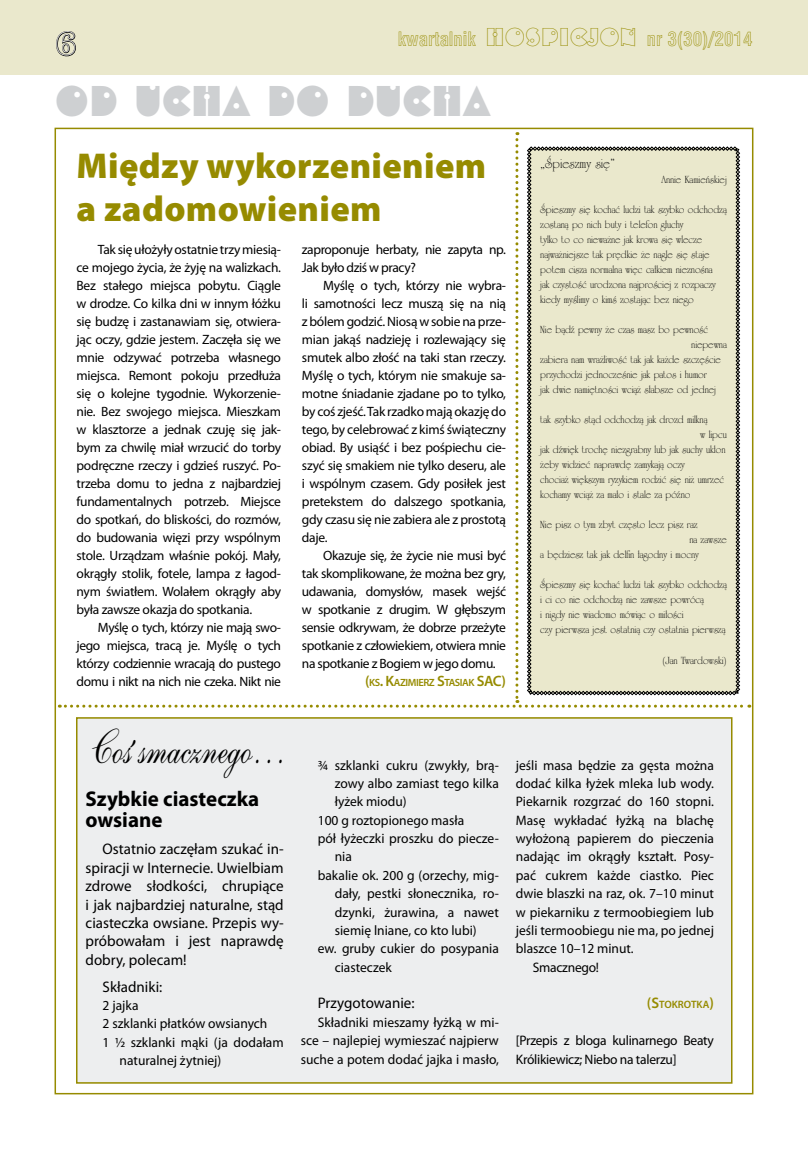
<style>
.page{position:relative;width:808px;height:1149px;background:#fff}
.page>*{position:absolute;margin:0;border:0;box-sizing:border-box;transform-origin:0 0}
.t1{font:42px "Shelley Andante PL";color:#000;scale:.73 1}
.t2{font:900 36px/43.2px "Myriad Pro";letter-spacing:.01em;color:#968b00}
.t3{font:30px "Shotgun PL";color:#ced0d2}
.t4{font:30px "Windsor Out PL";color:#fff}
.t5{font:700 21.45px/21.5px "Myriad Pro";color:#000}
.t6{font:18px "Swis 721 Bd Cn Out PL";color:#968b00}
.t7{font:15.3px/18.3px "Myriad Pro";color:#000;text-align:justify}
.t8{font:13.8px/18.3px "Myriad Pro";color:#000;text-align:justify}
.t9{font:13.8px/18.3px "Myriad Pro";letter-spacing:-.02em;color:#000}
.t10{font:13.5px/18px "Myriad Pro";letter-spacing:-.03em;color:#000;text-align:justify}
.t11{font:13.5px "Univrsty Roman PL";color:#000}
.t12{font:600 10.65px "Myriad Pro";color:#968b00}
.t13{font:10.5px/15px "Univrsty Roman PL";color:#000}
.t14{font:600 10.5px "Myriad Pro";letter-spacing:-.045em;color:#968b00}
.s1{font-family:"Shotgun Blanks PL"}
.s2{font-size:15px}
.s3{font-size:15.3px}
</style>
<div class="page">
<div style="left:0;top:0;width:808px;height:75px;background:#eae8cc"></div>
<svg style="left:56px;top:31px;width:20px;height:26px"></svg>
<div style="left:77px;top:717px;width:655px;height:365px;background:#edeeef"></div>
<div style="left:76px;top:717px;width:656px;height:366px;border:2px solid #968b00"></div>
<svg style="left:59px;top:132px;width:691px;height:575px"></svg>
<h3 class="t4" style="left:55px;top:22px;width:23px">6</h3>
<h3 class="t6" style="left:398px;top:27px;width:356px">kwartalnik <span class="s1">HOSPICJON</span> nr 3(30)/2014</h3>
<h3 class="t3" style="left:55px;top:88px;width:437px">OD UCHA DO DUCHA</h3>
<h2 class="t2" style="left:77px;top:143px;width:411px">Między wykorzenieniem a zadomowieniem</h2>
<p class="t10" style="left:302px;top:240px;width:206px">zaproponuje herbaty, nie zapyta np.<br>Jak było dziś w pracy?</p>
<p class="t10" style="left:302px;top:276px;width:206px;text-indent:21px">Myślę o tych, którzy nie wybra&shy;li samotności lecz muszą się na nią z bólem godzić. Niosą w sobie na prze&shy;mian jakąś nadzieję i rozlewający się smutek albo złość na taki stan rzeczy.<br>Myślę o tych, którym nie smakuje sa&shy;motne śniadanie zjadane po to tylko, by coś zjeść. Tak rzadko mają okazję do tego, by celebrować z kimś świąteczny obiad. By usiąść i bez pośpiechu cie&shy;szyć się smakiem nie tylko deseru, ale i wspólnym czasem. Gdy posiłek jest pretekstem do dalszego spotkania, gdy czasu się nie zabiera ale z prostotą daje.</p>
<p class="t10" style="left:302px;top:546px;width:206px;text-indent:21px">Okazuje się, że życie nie musi być tak skomplikowane, że można bez gry, udawania, domysłów, masek wejść w spotkanie z drugim. W głębszym sensie odkrywam, że dobrze przeżyte spotkanie z człowiekiem, otwiera mnie na spotkanie z Bogiem w jego domu.</p>
<p class="t14" style="left:365px;top:676px;width:142px"><span class="s2">(</span>KS<span class="s2">. K</span>AZIMIERZ <span class="s2">S</span>TASIAK <span class="s2">SAC)</span></p>
<p class="t10" style="left:77px;top:240px;width:206px;text-indent:21px">Tak się ułożyły ostatnie trzy miesią&shy;ce mojego życia, że żyję na walizkach.<br>Bez stałego miejsca pobytu. Ciągle w drodze. Co kilka dni w innym łóżku się budzę i zastanawiam się, otwiera&shy;jąc oczy, gdzie jestem. Zaczęła się we mnie odzywać potrzeba własnego miejsca. Remont pokoju przedłuża się o kolejne tygodnie. Wykorzenie&shy;nie. Bez swojego miejsca. Mieszkam w klasztorze a jednak czuję się jak&shy;bym za chwilę miał wrzucić do torby podręczne rzeczy i gdzieś ruszyć. Po&shy;trzeba domu to jedna z najbardziej fundamentalnych potrzeb. Miejsce do spotkań, do bliskości, do rozmów, do budowania więzi przy wspólnym stole. Urządzam właśnie pokój. Mały, okrągły stolik, fotele, lampa z łagod&shy;nym światłem. Wolałem okrągły aby była zawsze okazja do spotkania.</p>
<p class="t10" style="left:77px;top:618px;width:206px;text-indent:21px">Myślę o tych, którzy nie mają swo&shy;jego miejsca, tracą je. Myślę o tych którzy codziennie wracają do pustego domu i nikt na nich nie czeka. Nikt nie</p>
<p class="t11" style="left:540px;top:154px;width:76px">„Śpieszmy się”</p>
<p class="t13" style="left:661px;top:172px;width:67px">Annie Kamieńskiej</p>
<p class="t13" style="left:540px;top:202px;width:188px">Śpieszmy się kochać ludzi tak szybko odchodzą zostaną po nich buty i telefon głuchy<br>tylko to co nieważne jak krowa się wlecze najważniejsze tak prędkie że nagle się staje potem cisza normalna więc całkiem nieznośna<br>jak czystość urodzona najprościej z rozpaczy kiedy myślimy o kimś zostając bez niego</p>
<p class="t13" style="left:540px;top:322px;width:169px">Nie bądź pewny że czas masz bo pewność</p>
<p class="t13" style="left:691px;top:337px;width:37px">niepewna</p>
<p class="t13" style="left:540px;top:352px;width:182px">zabiera nam wrażliwość tak jak każde szczęście</p>
<p class="t13" style="left:540px;top:367px;width:168px">przychodzi jednocześnie jak patos i humor</p>
<p class="t13" style="left:540px;top:382px;width:177px">jak dwie namiętności wciąż słabsze od jednej</p>
<p class="t13" style="left:540px;top:412px;width:169px">tak szybko stąd odchodzą jak drozd milkną</p>
<p class="t13" style="left:700px;top:427px;width:28px">w lipcu</p>
<p class="t13" style="left:540px;top:442px;width:187px">jak dźwięk trochę niezgrabny lub jak suchy ukłon</p>
<p class="t13" style="left:540px;top:457px;width:146px">żeby widzieć naprawdę zamykają oczy</p>
<p class="t13" style="left:540px;top:472px;width:185px">chociaż większym ryzykiem rodzić się niż umrzeć</p>
<p class="t13" style="left:540px;top:487px;width:152px">kochamy wciąż za mało i stale za późno</p>
<p class="t13" style="left:540px;top:517px;width:159px">Nie pisz o tym zbyt często lecz pisz raz</p>
<p class="t13" style="left:689px;top:532px;width:39px">na zawsze</p>
<p class="t13" style="left:540px;top:547px;width:160px">a będziesz tak jak delfin łagodny i mocny</p>
<p class="t13" style="left:540px;top:577px;width:188px">Śpieszmy się kochać ludzi tak szybko odchodzą i ci co nie odchodzą nie zawsze powrócą<br>i nigdy nie wiadomo mówiąc o miłości<br>czy pierwsza jest ostatnią czy ostatnia pierwszą</p>
<p class="t13" style="left:662px;top:652px;width:66px">(Jan Twardowski)</p>
<h1 class="t1" style="left:92px;top:717px;width:268px">Coś smacznego…</h1>
<h3 class="t5" style="left:86px;top:787px;width:175px">Szybkie ciasteczka owsiane</h3>
<p class="t7" style="left:86px;top:839px;width:200px;text-indent:17px">Ostatnio zaczęłam szukać in&shy;spiracji w Internecie. Uwielbiam zdrowe słodkości, chrupiące i jak najbardziej naturalne, stąd ciasteczka owsiane. Przepis wy&shy;próbowałam i jest naprawdę dobry, polecam!</p>
<p class="t7" style="left:103px;top:976px;width:61px">Składniki:</p>
<p class="t8" style="left:103px;top:995px;width:37px">2 jajka</p>
<p class="t8" style="left:103px;top:1014px;width:166px">2 szklanki płatków owsianych</p>
<p class="t8" style="left:103px;top:1032px;width:183px">1 ½ szklanki mąki (ja dodałam</p>
<p class="t8" style="left:120px;top:1050px;width:103px">naturalnej żytniej)</p>
<p class="t8" style="left:318px;top:755px;width:183px">¾ szklanki cukru (zwykły, brą-</p>
<p class="t8" style="left:335px;top:773px;width:166px">zowy albo zamiast tego kilka</p>
<p class="t8" style="left:335px;top:792px;width:73px">łyżek miodu)</p>
<p class="t8" style="left:318px;top:810px;width:148px">100 g roztopionego masła</p>
<p class="t8" style="left:318px;top:828px;width:183px">pół łyżeczki proszku do piecze-</p>
<p class="t8" style="left:335px;top:847px;width:19px">nia</p>
<p class="t8" style="left:318px;top:865px;width:183px">bakalie ok. 200 g (orzechy, mig-</p>
<p class="t8" style="left:335px;top:883px;width:166px">dały, pestki słonecznika, ro-</p>
<p class="t8" style="left:335px;top:902px;width:166px">dzynki, żurawina, a nawet</p>
<p class="t8" style="left:335px;top:920px;width:143px">siemię lniane, co kto lubi)</p>
<p class="t8" style="left:318px;top:938px;width:183px">ew. gruby cukier do posypania</p>
<p class="t8" style="left:335px;top:957px;width:59px">ciasteczek</p>
<p class="t7" style="left:318px;top:993px;width:98px">Przygotowanie:</p>
<p class="t8" style="left:301px;top:1012px;width:200px;text-indent:17px">Składniki mieszamy łyżką w mi&shy;sce – najlepiej wymieszać najpierw suche a potem dodać jajka i masło,</p>
<p class="t8" style="left:516px;top:755px;width:200px">jeśli masa będzie za gęsta można</p>
<p class="t8" style="left:516px;top:773px;width:200px">dodać kilka łyżek mleka lub wody.</p>
<p class="t8" style="left:516px;top:792px;width:200px">Piekarnik rozgrzać do 160 stopni.</p>
<p class="t8" style="left:516px;top:810px;width:200px">Masę wykładać łyżką na blachę</p>
<p class="t8" style="left:516px;top:828px;width:200px">wyłożoną papierem do pieczenia</p>
<p class="t8" style="left:516px;top:847px;width:200px">nadając im okrągły kształt. Posy-</p>
<p class="t8" style="left:516px;top:865px;width:200px">pać cukrem każde ciastko. Piec</p>
<p class="t8" style="left:516px;top:883px;width:200px">dwie blaszki na raz, ok. 7–10 minut</p>
<p class="t8" style="left:516px;top:902px;width:200px">w piekarniku z termoobiegiem lub</p>
<p class="t8" style="left:516px;top:920px;width:200px">jeśli termoobiegu nie ma, po jednej</p>
<p class="t8" style="left:516px;top:938px;width:119px">blaszce 10–12 minut.</p>
<p class="t9" style="left:533px;top:957px;width:68px">Smacznego!</p>
<p class="t12" style="left:647px;top:997px;width:69px"><span class="s3">(S</span>TOKROTKA<span class="s3">)</span></p>
<p class="t9" style="left:516px;top:1030px;width:200px">[Przepis z bloga kulinarnego Beaty<br>Królikiewicz; Niebo na talerzu]</p>
</div>
